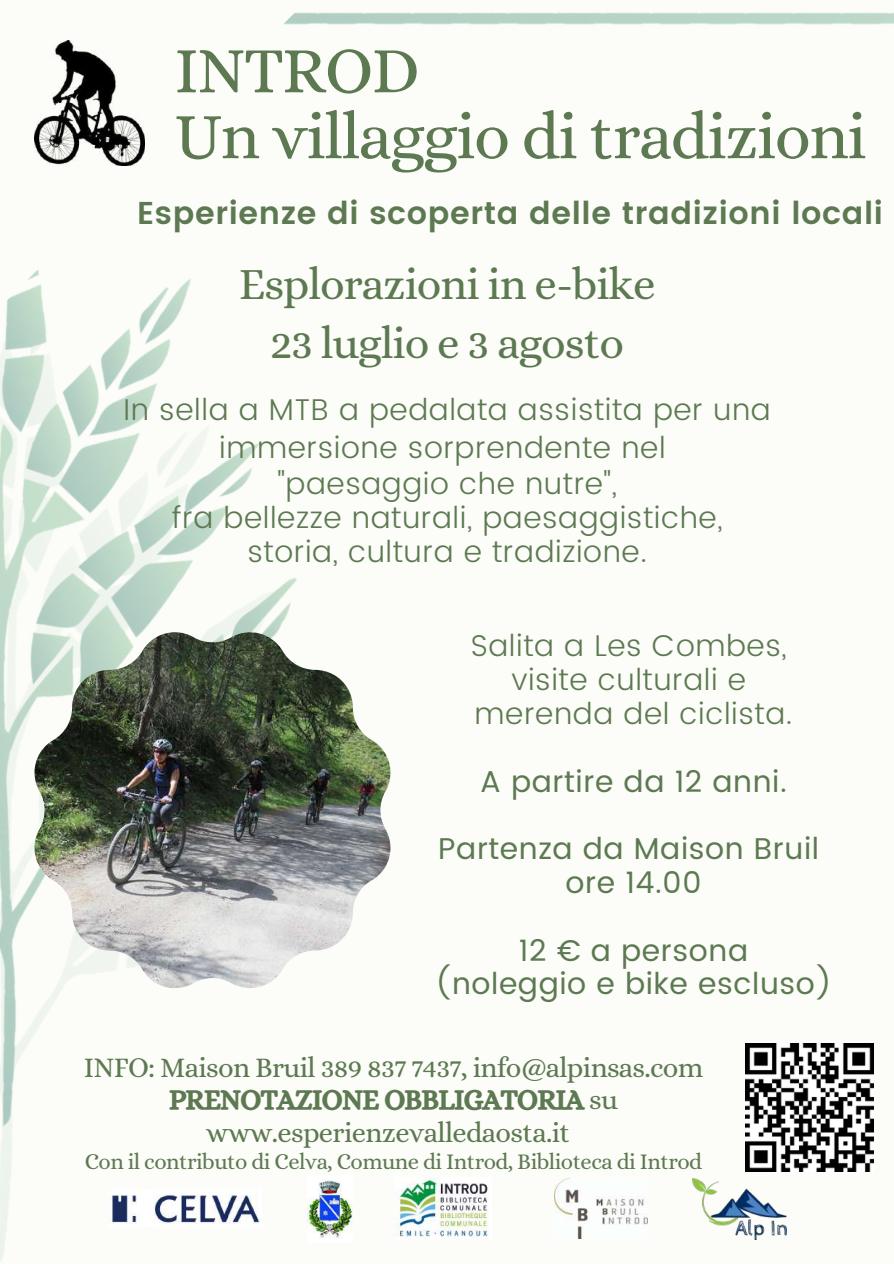
<style>
.page{position:relative;width:894px;height:1264px;background:#fff}
.page>*{position:absolute;margin:0;border:0;box-sizing:border-box;transform-origin:0 0}
.t1{font:66px/65.8px "Alice";letter-spacing:-.025em;color:#5d7952}
.t2{font:45px/58.5px "Alice";letter-spacing:-.025em;color:#5d7952;text-align:center}
.t3{font:600 31.5px "Poppins";letter-spacing:.02em;color:#5d7952}
.t4{font:300 30px/35.4px "Poppins";letter-spacing:.02em;color:#5d7952;text-align:center}
.t5{font:30px/33.8px "Poppins";letter-spacing:.02em;color:#5d7952;text-align:center}
.t6{font:28.5px "Alice";letter-spacing:-.025em;color:#5d7952}
.t7{font:28.5px "CA Generated";letter-spacing:-.025em;color:#5d7952}
.t8{font:22.5px "Alice";letter-spacing:-.025em;color:#5d7952}
.s1{font-family:"Alice"}
</style>
<div class="page">
<img style="left:0;top:10px;width:893px;height:1252px">
<img style="left:745px;top:1043px;width:127px;height:128px">
<img style="left:108px;top:1189px;width:153px;height:37px">
<img style="left:308px;top:1175px;width:44px;height:67px">
<img style="left:395px;top:1177px;width:96px;height:62px">
<img style="left:554px;top:1178px;width:93px;height:60px">
<img style="left:692px;top:1178px;width:94px;height:61px">
<img style="left:34px;top:632px;width:356px;height:356px">
<img style="left:34px;top:40px;width:111px;height:125px">
<h1 class="t1" style="left:174px;top:37px;width:693px">INTROD<br>Un villaggio di tradizioni</h1>
<p class="t3" style="left:137px;top:195px;width:747px">Esperienze di scoperta delle tradizioni locali</p>
<h2 class="t2" style="left:239px;top:255px;width:418px">Esplorazioni in e-bike<br>23 luglio e 3 agosto</h2>
<p class="t4" style="left:124px;top:392px;width:648px">In sella a MTB a pedalata assistita per una immersione sorprendente nel<br>"paesaggio che nutre",<br>fra bellezze naturali, paesaggistiche, storia, cultura e tradizione.</p>
<p class="t4" style="left:470px;top:629px;width:323px;line-height:33.8px">Salita a Les Combes, visite culturali e merenda del ciclista.</p>
<p class="t5" style="left:480px;top:764px;width:308px">A partire da 12 anni.</p>
<p class="t5" style="left:438px;top:831px;width:382px">Partenza da Maison Bruil ore 14.00</p>
<p class="t5" style="left:434px;top:933px;width:399px">12 € a persona<br>(noleggio e bike escluso)</p>
<p class="t6" style="left:84px;top:1050px;width:621px">INFO: Maison Bruil 389 837 7437, info@alpinsas.com</p>
<p class="t7" style="left:169px;top:1083px;width:450px">PRENOTAZIONE OBBLIGATORIA <span class="s1">su</span></p>
<p class="t6" style="left:206px;top:1115px;width:366px">www.esperienzevalledaosta.it</p>
<p class="t8" style="left:85px;top:1148px;width:618px">Con il contributo di Celva, Comune di Introd, Biblioteca di Introd</p>
</div>
